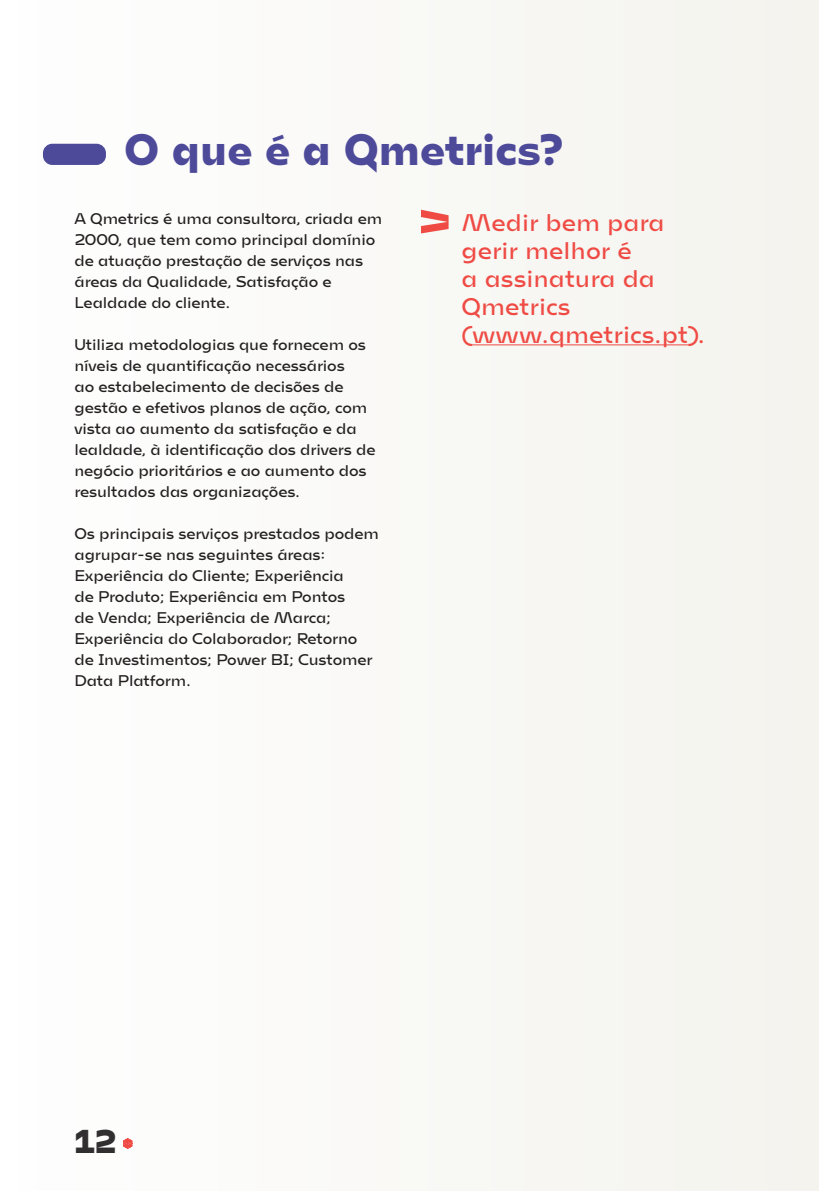
<style>
.page{position:relative;width:819px;height:1191px;background:#f9f9f6}
.page>*{position:absolute;margin:0;border:0;box-sizing:border-box;transform-origin:0 0}
.t1{font:900 42px "Mohol";color:#4e4a9a}
.t2{font:900 31.5px "Mohol";color:#312f30}
.t3{font:100 24.5px/28px "Mohol";color:#ef4b44}
.t4{font:100 15.75px/21px "Mohol";letter-spacing:-.01em;color:#231f20}
</style>
<div class="page">
<hr style="left:818px;top:0;width:1px;height:1191px;background:#f4f3ee">
<svg style="left:123px;top:1138px;width:9px;height:10px"></svg>
<div style="left:43px;top:144px;width:63px;height:21px;background:#4e4a9a;border-radius:9px"></div>
<hr style="left:472px;top:344px;width:216px;height:1px;background:#ef4b44">
<svg style="left:421px;top:210px;width:27px;height:23px"></svg>
<h1 class="t1" style="left:124px;top:124px;width:441px">O que é a Qmetrics?</h1>
<p class="t4" style="left:74px;top:208px;width:309px">A Qmetrics é uma consultora, criada em 2000, que tem como principal domínio de atuação prestação de serviços nas áreas da Qualidade, Satisfação e Lealdade do cliente.</p>
<p class="t4" style="left:74px;top:334px;width:302px">Utiliza metodologias que fornecem os níveis de quantificação necessários<br>ao estabelecimento de decisões de gestão e efetivos planos de ação, com vista ao aumento da satisfação e da lealdade, à identificação dos drivers de negócio prioritários e ao aumento dos resultados das organizações.</p>
<p class="t4" style="left:74px;top:523px;width:306px">Os principais serviços prestados podem agrupar-se nas seguintes áreas:<br>Experiência do Cliente; Experiência<br>de Produto; Experiência em Pontos<br>de Venda; Experiência de Marca; Experiência do Colaborador; Retorno de Investimentos; Power BI; Customer Data Platform.</p>
<h3 class="t3" style="left:461px;top:208px;width:245px">Medir bem para gerir melhor é<br>a assinatura da<br>Qmetrics (www.qmetrics.pt).</h3>
<h2 class="t2" style="left:74px;top:1121px;width:44px">12</h2>
</div>
